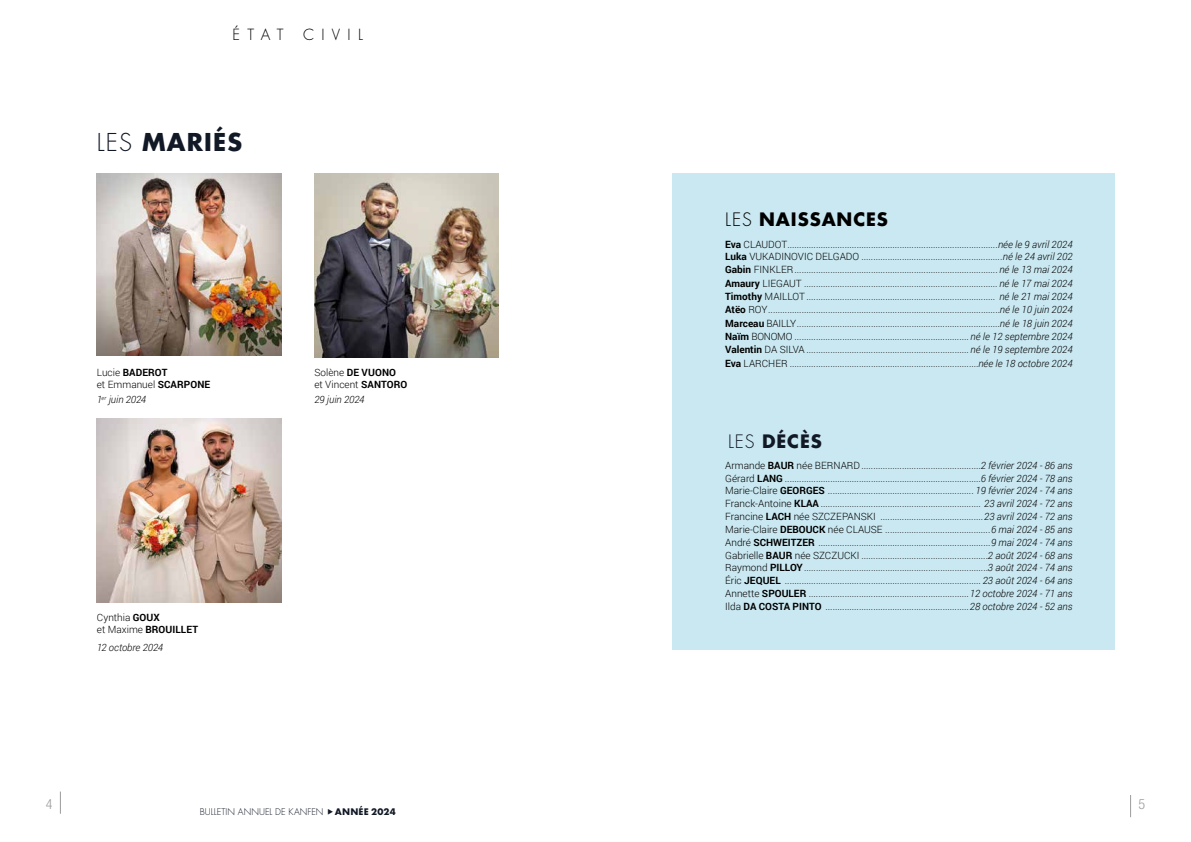
<style>
.page{position:relative;width:1191px;height:842px;background:#fff}
.page>*{position:absolute;margin:0;border:0;box-sizing:border-box;transform-origin:0 0}
.t1{font:700 23.9px "Futura Std";letter-spacing:.05em;color:#121926}
.t2{font:700 18px "Futura Std";letter-spacing:.05em;color:#000}
.t3{font:700 18px "Futura Std";letter-spacing:.05em;color:#121926}
.t4{font:300 15px "Futura Std";letter-spacing:.485em;color:#000}
.t5{font:300 condensed 14px "Helvetica Neue LT Std";color:#9d9d9c}
.t6{font:300 10px/12.8px "Roboto";color:#000}
.t7{font:italic 300 10px "Roboto";letter-spacing:-.005em;color:#000}
.t8{font:300 9px "Futura Std";letter-spacing:.005em;color:#121926}
.s1{font-weight:300}
.s2{font-weight:700}
.s3{font-style:italic}
.s4{font-family:"Futura PT";font-weight:700;font-size:10px}
</style>
<div class="page">
<svg style="left:60px;top:791px;width:1px;height:23px"></svg>
<svg style="left:1130px;top:795px;width:1px;height:22px"></svg>
<div style="left:672px;top:173px;width:442px;height:476px;background:#cae8f1"></div>
<img style="left:97px;top:173px;width:184px;height:182px">
<img style="left:97px;top:419px;width:184px;height:184px">
<img style="left:314px;top:173px;width:184px;height:184px">
<h3 class="t4" style="left:232px;top:25px;width:53px">ÉTAT</h3>
<h3 class="t4" style="left:303px;top:25px;width:61px">CIVIL</h3>
<h1 class="t1" style="left:97px;top:126px;width:147px"><span class="s1">LES</span> MARIÉS</h1>
<p class="t6" style="left:97px;top:366px;width:115px;line-height:12px">Lucie <span class="s2">BADEROT<br></span>et Emmanuel <span class="s2">SCARPONE</span></p>
<p class="t7" style="left:97px;top:393px;width:51px">1<sup>er</sup> juin 2024</p>
<p class="t6" style="left:97px;top:611px;width:103px;line-height:12px">Cynthia <span class="s2">GOUX<br></span>et Maxime <span class="s2">BROUILLET</span></p>
<p class="t7" style="left:97px;top:640px;width:68px">12 octobre 2024</p>
<p class="t6" style="left:314px;top:366px;width:94px;line-height:12px">Solène <span class="s2">DE VUONO<br></span>et Vincent <span class="s2">SANTORO</span></p>
<p class="t7" style="left:314px;top:393px;width:52px">29 juin 2024</p>
<h2 class="t2" style="left:725px;top:207px;width:164px"><span class="s1">LES</span> NAISSANCES</h2>
<p class="t6" style="left:725px;top:237px;width:349px;line-height:13.2px;text-align:justify"><span class="s2">Eva</span> CLAUDOT........................................................................................<span class="s3">née le 9 avril 2024<br></span><span class="s2">Luka</span> VUKADINOVIC DELGADO ...........................................................<span class="s3">né le 24 avril 202<br></span><span class="s2">Gabin</span> FINKLER..................................................................................... <span class="s3">né le 13 mai 2024<br></span><span class="s2">Amaury</span> LIEGAUT ................................................................................. <span class="s3">né le 17 mai 2024<br></span><span class="s2">Timothy</span> MAILLOT............................................................................... <span class="s3">né le 21 mai 2024<br></span><span class="s2">Atëo</span> ROY.................................................................................................<span class="s3">né le 10 juin 2024<br></span><span class="s2">Marceau</span> BAILLY.....................................................................................<span class="s3">né le 18 juin 2024<br></span><span class="s2">Naïm</span> BONOMO ......................................................................... <span class="s3">né le 12 septembre 2024<br></span><span class="s2">Valentin</span> DA SILVA.................................................................... <span class="s3">né le 19 septembre 2024<br></span><span class="s2">Eva</span> LARCHER ...............................................................................<span class="s3">née le 18 octobre 2024</span></p>
<h2 class="t3" style="left:728px;top:429px;width:95px"><span class="s1">LES</span> DÉCÈS</h2>
<p class="t6" style="left:725px;top:458px;width:349px;text-align:justify">Armande <span class="s2">BAUR</span> née BERNARD..................................................<span class="s3">2 février 2024 - 86 ans </span>Gérard <span class="s2">LANG</span> ..................................................................................<span class="s3">6 février 2024 - 78 ans </span>Marie-Claire <span class="s2">GEORGES</span> ............................................................. <span class="s3">19 février 2024 - 74 ans </span>Franck-Antoine <span class="s2">KLAA</span> ................................................................... <span class="s3">23 avril 2024 - 72 ans </span>Francine <span class="s2">LACH</span> née SZCZEPANSKI ...........................................<span class="s3">23 avril 2024 - 72 ans </span>Marie-Claire <span class="s2">DEBOUCK</span> née CLAUSE ............................................<span class="s3">6 mai 2024 - 85 ans </span>André <span class="s2">SCHWEITZER</span> ........................................................................<span class="s3">9 mai 2024 - 74 ans </span>Gabrielle <span class="s2">BAUR</span> née SZCZUCKI .....................................................<span class="s3">2 août 2024 - 68 ans </span>Raymond <span class="s2">PILLOY</span>.............................................................................<span class="s3">3 août 2024 - 74 ans </span>Éric <span class="s2">JEQUEL</span> .................................................................................. <span class="s3">23 août 2024 - 64 ans </span>Annette <span class="s2">SPOULER</span> ...................................................................<span class="s3">12 octobre 2024 - 71 ans </span>Ilda <span class="s2">DA COSTA PINTO</span> ............................................................<span class="s3">28 octobre 2024 - 52 ans</span></p>
<h3 class="t5" style="left:46px;top:796px;width:8px">4</h3>
<h3 class="t5" style="left:1138px;top:796px;width:8px">5</h3>
<p class="t8" style="left:200px;top:807px;width:197px">BULLETIN ANNUEL DE KANFEN <span class="s4">ANNÉE 2024</span></p>
</div>
